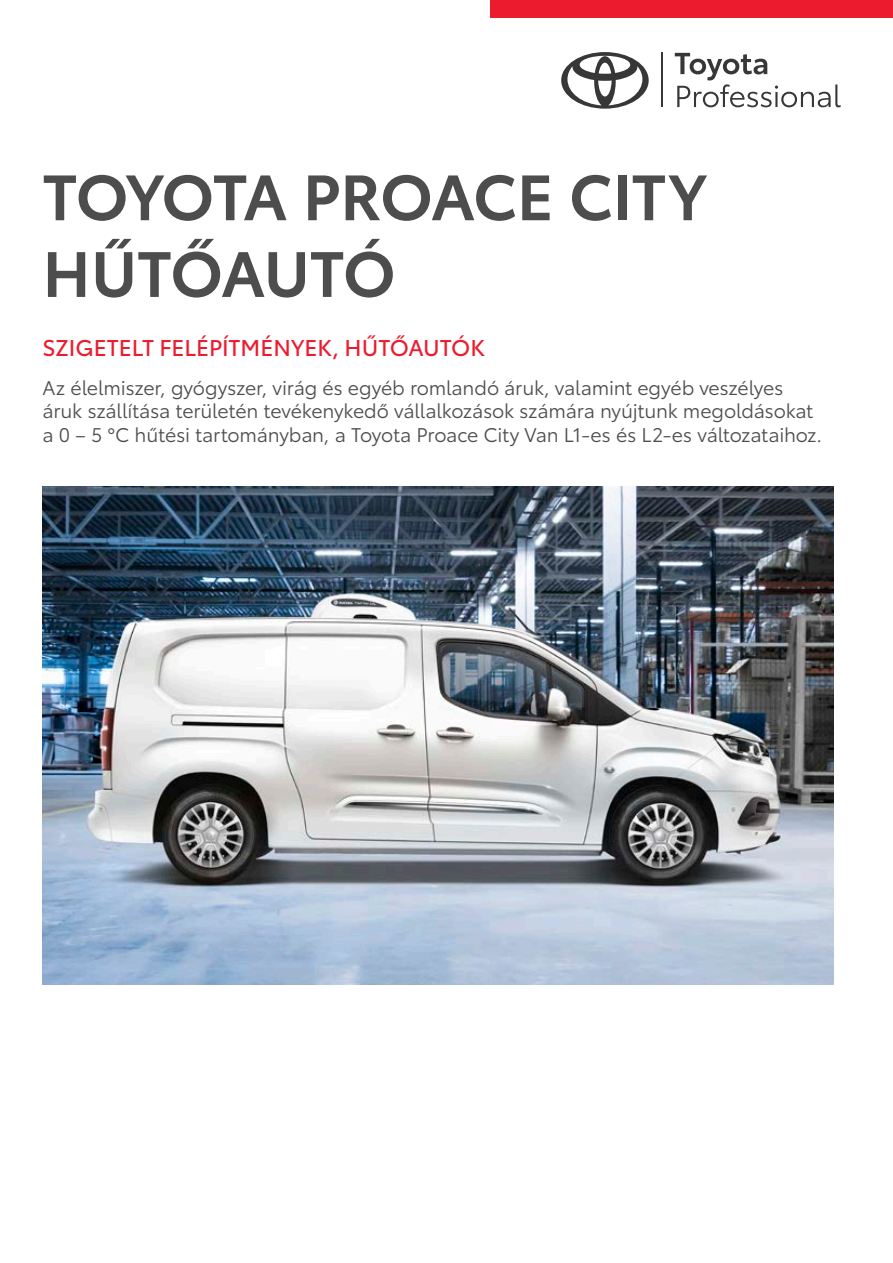
<style>
.page{position:relative;width:893px;height:1263px;background:#fff}
.page>*{position:absolute;margin:0;border:0;box-sizing:border-box;transform-origin:0 0}
.t1{font:600 63px/76.7px "Toyota Type";letter-spacing:-.025em;color:#4d4d4e}
.t2{font:22.5px "Toyota Type";letter-spacing:-.005em;color:#ec1b2e}
.t3{font:19.5px/23.4px "Toyota Type";letter-spacing:-.015em;color:#4d4d4e}
</style>
<div class="page">
<img style="left:43px;top:487px;width:790px;height:497px">
<div style="left:490px;top:0;width:403px;height:17px;background:#ec1b2e"></div>
<svg style="left:675px;top:53px;width:166px;height:54px"></svg>
<hr style="left:661px;top:53px;width:2px;height:54px;background:#373738">
<svg style="left:561px;top:52px;width:88px;height:57px"></svg>
<h1 class="t1" style="left:43px;top:154px;width:666px">TOYOTA PROACE CITY<br>HŰTŐAUTÓ</h1>
<p class="t2" style="left:43px;top:331px;width:444px">SZIGETELT FELÉPÍTMÉNYEK, HŰTŐAUTÓK</p>
<p class="t3" style="left:43px;top:375px;width:781px">Az élelmiszer, gyógyszer, virág és egyéb romlandó áruk, valamint egyéb veszélyes áruk szállítása területén tevékenykedő vállalkozások számára nyújtunk megoldásokat a 0 – 5 °C hűtési tartományban, a Toyota Proace City Van L1-es és L2-es változataihoz.</p>
</div>
